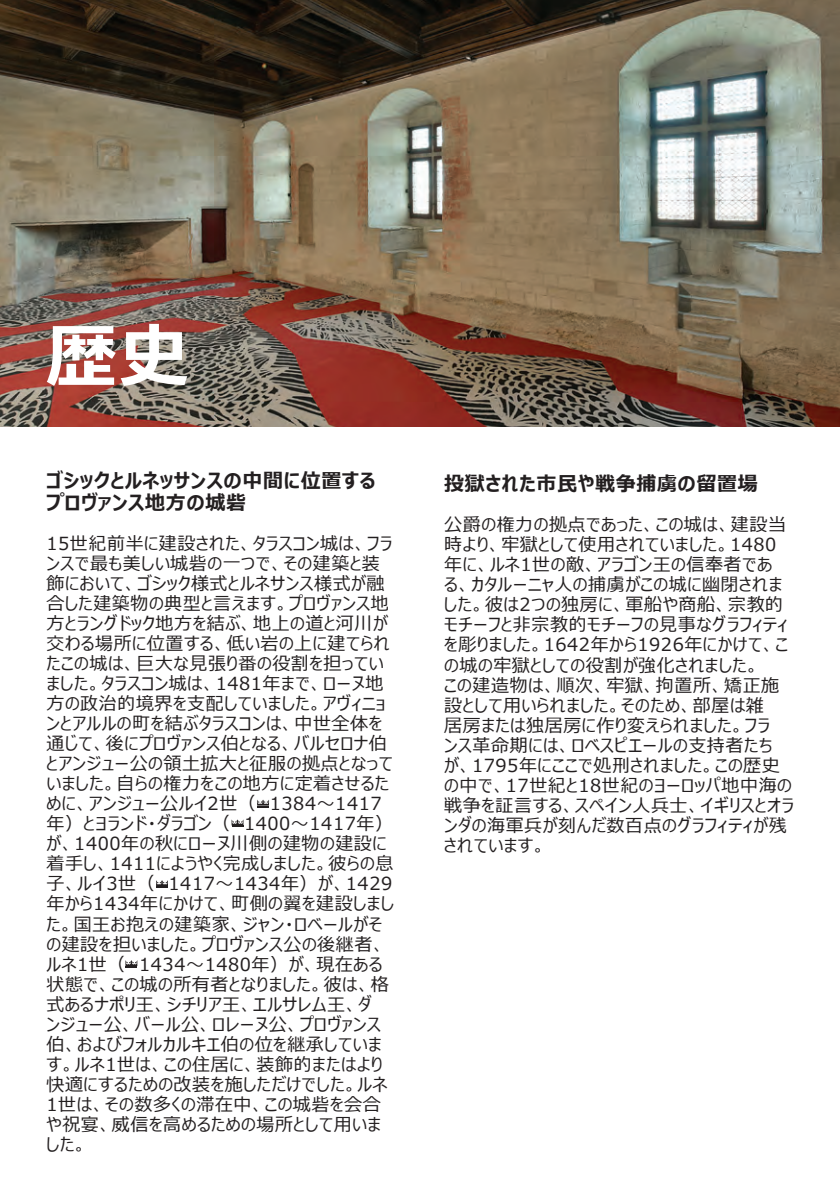
<style>
.page{position:relative;width:840px;height:1191px;background:#fff}
.page>*{position:absolute;margin:0;border:0;box-sizing:border-box;transform-origin:0 0}
.t1{font:700 70px "Meiryo UI";color:#fff}
.t2{font:700 20px/22px "Meiryo UI";letter-spacing:.03em;color:#231f20}
.t3{font:18px/20px "Meiryo UI";letter-spacing:.03em;color:#231f20}
</style>
<div class="page">
<img style="left:0;top:0;width:839px;height:426px">
<svg style="left:231px;top:819px;width:12px;height:8px"></svg>
<svg style="left:156px;top:880px;width:12px;height:7px"></svg>
<svg style="left:125px;top:960px;width:12px;height:7px"></svg>
<svg style="left:257px;top:799px;width:12px;height:8px"></svg>
<h1 class="t1" style="left:46px;top:308px;width:144px">歴史</h1>
<p class="t2" style="left:46px;top:471px;width:330px">ゴシックとルネッサンスの中間に位置するプロヴァンス地方の城砦</p>
<p class="t3" style="left:46px;top:535px;width:349px">15世紀前半に建設された、タラスコン城は、フランスで最も美しい城砦の一つで、その建築と装飾において、ゴシック様式とルネサンス様式が融合した建築物の典型と言えます。プロヴァンス地方とラングドック地方を結ぶ、地上の道と河川が交わる場所に位置する、低い岩の上に建てられたこの城は、巨大な見張り番の役割を担っていました。タラスコン城は、1481年まで、ローヌ地方の政治的境界を支配していました。アヴィニョンとアルルの町を結ぶタラスコンは、中世全体を通じて、後にプロヴァンス伯となる、バルセロナ伯とアンジュー公の領土拡大と征服の拠点となっていました。自らの権力をこの地方に定着させるために、アンジュー公ルイ2世（ 1384～1417年）とヨランド・ダラゴン（ 1400～1417年）が、1400年の秋にローヌ川側の建物の建設に着手し、1411にようやく完成しました。彼らの息子、ルイ3世（ 1417～1434年）が、1429年から1434年にかけて、町側の翼を建設しました。国王お抱えの建築家、ジャン・ロベールがその建設を担いました。プロヴァンス公の後継者、ルネ1世（ 1434～1480年）が、現在ある状態で、この城の所有者となりました。彼は、格式あるナポリ王、シチリア王、エルサレム王、ダ<br>ンジュー公、バール公、ロレーヌ公、プロヴァンス伯、およびフォルカルキエ伯の位を継承しています。ルネ1世は、この住居に、装飾的またはより快適にするための改装を施しただけでした。ルネ<br>1世は、その数多くの滞在中、この城砦を会合や祝宴、威信を高めるための場所として用いました。</p>
<p class="t2" style="left:444px;top:474px;width:315px">投獄された市民や戦争捕虜の留置場</p>
<p class="t3" style="left:444px;top:516px;width:351px">公爵の権力の拠点であった、この城は、建設当時より、牢獄として使用されていました。1480年に、ルネ1世の敵、アラゴン王の信奉者であ<br>る、カタルーニャ人の捕虜がこの城に幽閉されました。彼は2つの独房に、軍船や商船、宗教的モチーフと非宗教的モチーフの見事なグラフィティを彫りました。1642年から1926年にかけて、この城の牢獄としての役割が強化されました。<br>この建造物は、順次、牢獄、拘置所、矯正施設として用いられました。そのため、部屋は雑<br>居房または独居房に作り変えられました。フラ<br>ンス革命期には、ロベスピエールの支持者たち<br>が、1795年にここで処刑されました。この歴史の中で、17世紀と18世紀のヨーロッパ地中海の戦争を証言する、スペイン人兵士、イギリスとオランダの海軍兵が刻んだ数百点のグラフィティが残されています。</p>
</div>
